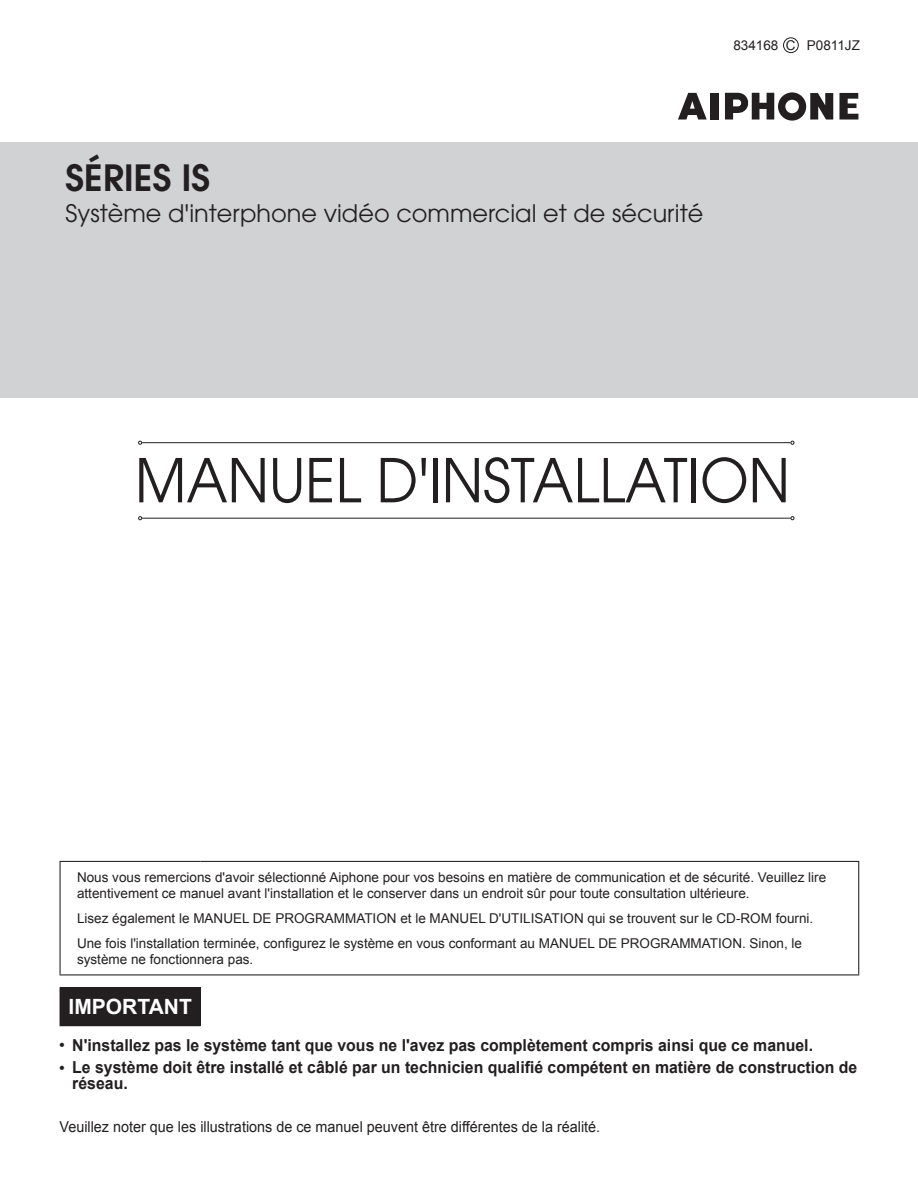
<style>
.page{position:relative;width:918px;height:1188px;background:#fff}
.page>*{position:absolute;margin:0;border:0;box-sizing:border-box;transform-origin:0 0}
.t1{font:60px "Avant Garde";color:#231f20;scale:.93 1}
.t2{font:600 36px "Avant Garde";color:#231f20}
.t3{font:24px "Avant Garde";color:#231f20}
.t4{font:700 21px "Arial";color:#fff}
.t5{font:700 16.5px/15.8px "Arial";color:#231f20;scale:.96 1}
.t6{font:15px "Arial";color:#231f20;scale:.96 1}
.t7{font:13.5px/16.5px "Arial";color:#231f20}
.s1{font-size:15px}
</style>
<div class="page">
<div style="left:60px;top:988px;width:140px;height:38px;background:#231f20"></div>
<hr style="left:60px;top:861px;width:140px;height:1px;background:#231f20">
<hr style="left:60px;top:862px;width:1px;height:112px;background:#231f20">
<hr style="left:200px;top:861px;width:659px;height:1px;background:#231f20">
<hr style="left:858px;top:862px;width:1px;height:112px;background:#231f20">
<hr style="left:60px;top:974px;width:799px;height:1px;background:#231f20">
<hr style="left:60px;top:987px;width:140px;height:1px;background:#231f20">
<svg style="left:678px;top:93px;width:29px;height:27px"></svg>
<div style="left:710px;top:93px;width:8px;height:27px;background:#231f20"></div>
<svg style="left:725px;top:92px;width:108px;height:29px"></svg>
<svg style="left:839px;top:93px;width:19px;height:27px"></svg>
<div style="left:0;top:142px;width:918px;height:256px;background:#d1d2d4"></div>
<hr style="left:142px;top:442px;width:649px;height:1px;background:#231f20">
<svg style="left:138px;top:441px;width:4px;height:4px"></svg>
<hr style="left:142px;top:518px;width:649px;height:1px;background:#231f20">
<svg style="left:138px;top:516px;width:4px;height:4px"></svg>
<div style="left:783px;top:37px;width:16px;height:16px;border:1px solid #231f20;border-radius:50%"></div>
<p class="t7" style="left:733px;top:37px;width:128px">834168 C P0811JZ</p>
<h2 class="t2" style="left:66px;top:164px;width:146px">SÉRIES IS</h2>
<h3 class="t3" style="left:66px;top:205px;width:639px">Système d'interphone vidéo commercial et de sécurité</h3>
<h1 class="t1" style="left:135px;top:458px;width:706px">MANUEL D'INSTALLATION</h1>
<p class="t7" style="left:77px;top:869px;width:751px">Nous vous remercions d'avoir sélectionné Aiphone pour vos besoins en matière de communication et de sécurité. Veuillez lire attentivement ce manuel avant l'installation et le conserver dans un endroit sûr pour toute consultation ultérieure.</p>
<p class="t7" style="left:77px;top:906px;width:738px;line-height:25px">Lisez également le MANUEL DE PROGRAMMATION et le MANUEL D'UTILISATION qui se trouvent sur le CD-ROM fourni.<br>Une fois l'installation terminée, configurez le système en vous conformant au MANUEL DE PROGRAMMATION. Sinon, le</p>
<p class="t7" style="left:77px;top:952px;width:178px">système ne fonctionnera pas.</p>
<h3 class="t4" style="left:69px;top:995px;width:125px">IMPORTANT</h3>
<p class="t5" style="left:60px;top:1037px;width:787px"><span class="s1">•</span> N'installez pas le système tant que vous ne l'avez pas complètement compris ainsi que ce manuel.</p>
<p class="t5" style="left:72px;top:1060px;width:819px;text-indent:-13px"><span class="s1">•</span> Le système doit être installé et câblé par un technicien qualifié compétent en matière de construction de réseau.</p>
<p class="t6" style="left:60px;top:1118px;width:565px">Veuillez noter que les illustrations de ce manuel peuvent être différentes de la réalité.</p>
</div>
